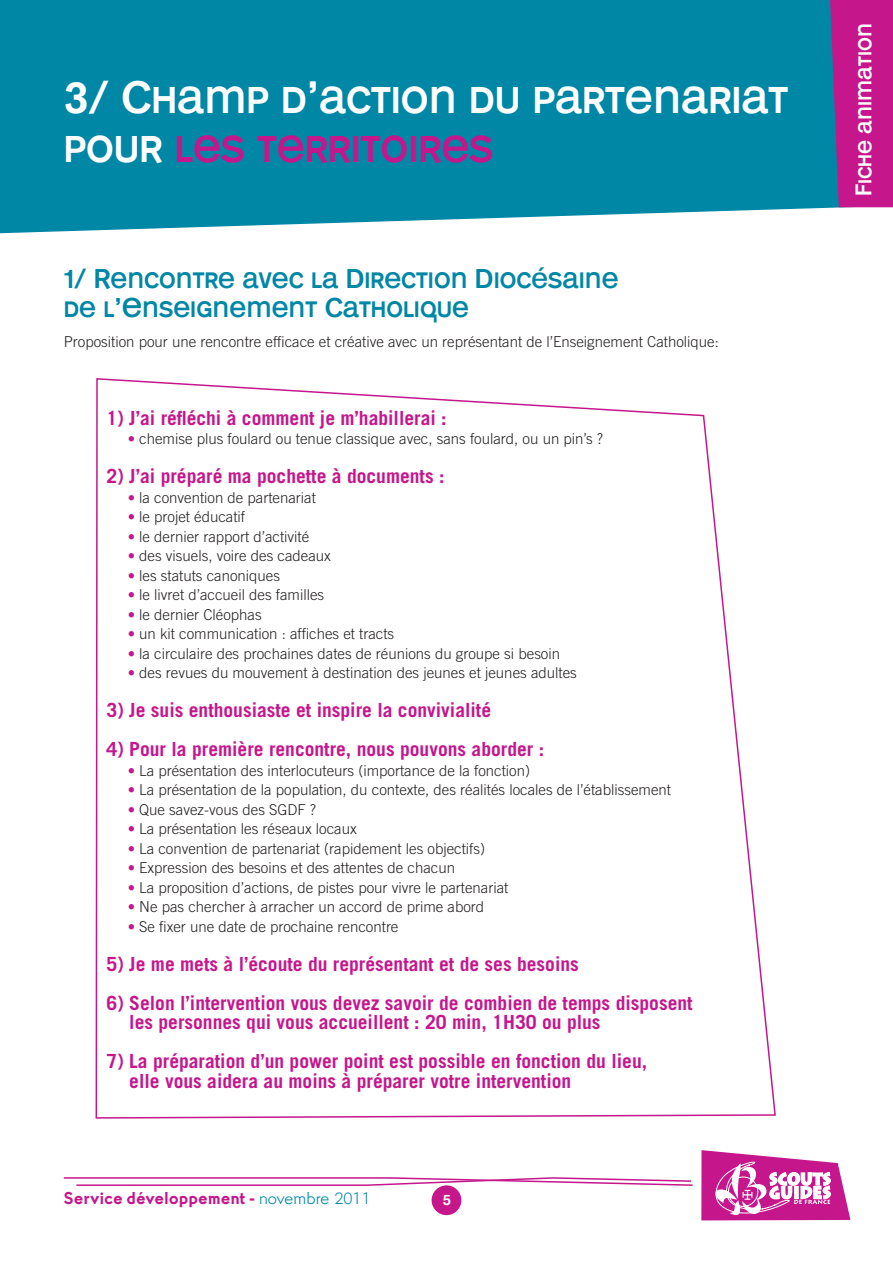
<style>
.page{position:relative;width:893px;height:1263px;background:#fff}
.page>*{position:absolute;margin:0;border:0;box-sizing:border-box;transform-origin:0 0}
.t1{font:45px/49.5px "Mono Alphabet";color:#fff}
.t2{font:27px/29.2px "Mono Alphabet";color:#0087a5}
.t3{font:22.5px "Mono Alphabet";color:#fff}
.t4{font:700 19.5px/19.5px "Trade Gothic";color:#c5168c}
.t5{font:700 18px "Martin Got URWTCE";color:#c5168c}
.t6{font:300 15px "Trade Gothic";color:#231f20}
.t7{font:15px "Mono Alphabet";color:#fff}
.s1{color:#c5168c}
.s2{font-family:"Mono Alphabet";font-weight:400;color:#c5168c}
.s3{font-weight:300;color:#0087a5}
</style>
<div class="page">
<svg style="left:701px;top:1150px;width:149px;height:70px"></svg>
<svg style="left:63px;top:1177px;width:630px;height:9px"></svg>
<div style="left:432px;top:1185px;width:29px;height:30px;background:#c5168c;border-radius:50%"></div>
<div style="left:0;top:0;width:893px;height:233px;background:#0087a5"></div>
<svg style="left:95px;top:378px;width:681px;height:741px"></svg>
<svg style="left:830px;top:0;width:63px;height:207px;background:#b31f8e"></svg>
<h1 class="t1" style="left:64px;top:72px;width:726px">3/ Champ d’action du partenariat pour <span class="s1">les territoires</span></h1>
<h2 class="t2" style="left:64px;top:264px;width:556px">1/ Rencontre avec la Direction Diocésaine de l’Enseignement Catholique</h2>
<p class="t6" style="left:64px;top:332px;width:657px">Proposition pour une rencontre efficace et créative avec un représentant de l’Enseignement Catholique:</p>
<h3 class="t4" style="left:106px;top:408px;width:342px">1) J’ai réfléchi à comment je m’habillerai :</h3>
<p class="t6" style="left:128px;top:430px;width:477px"><span class="s2">•</span> chemise plus foulard ou tenue classique avec, sans foulard, ou un pin’s ?</p>
<h3 class="t4" style="left:106px;top:466px;width:340px">2) J’ai préparé ma pochette à documents :</h3>
<p class="t6" style="left:128px;top:488px;width:190px"><span class="s2">•</span> la convention de partenariat</p>
<p class="t6" style="left:128px;top:508px;width:119px"><span class="s2">•</span> le projet éducatif</p>
<p class="t6" style="left:128px;top:527px;width:183px"><span class="s2">•</span> le dernier rapport d’activité</p>
<p class="t6" style="left:128px;top:547px;width:205px"><span class="s2">•</span> des visuels, voire des cadeaux</p>
<p class="t6" style="left:128px;top:566px;width:154px"><span class="s2">•</span> les statuts canoniques</p>
<p class="t6" style="left:128px;top:586px;width:198px"><span class="s2">•</span> le livret d’accueil des familles</p>
<p class="t6" style="left:128px;top:605px;width:135px"><span class="s2">•</span> le dernier Cléophas</p>
<p class="t6" style="left:128px;top:625px;width:268px"><span class="s2">•</span> un kit communication : affiches et tracts</p>
<p class="t6" style="left:128px;top:644px;width:434px"><span class="s2">•</span> la circulaire des prochaines dates de réunions du groupe si besoin</p>
<p class="t6" style="left:128px;top:664px;width:451px"><span class="s2">•</span> des revues du mouvement à destination des jeunes et jeunes adultes</p>
<h3 class="t4" style="left:106px;top:700px;width:386px">3) Je suis enthousiaste et inspire la convivialité</h3>
<h3 class="t4" style="left:106px;top:739px;width:439px">4) Pour la première rencontre, nous pouvons aborder :</h3>
<p class="t6" style="left:128px;top:761px;width:404px"><span class="s2">•</span> La présentation des interlocuteurs (importance de la fonction)</p>
<p class="t6" style="left:128px;top:781px;width:545px"><span class="s2">•</span> La présentation de la population, du contexte, des réalités locales de l’établissement</p>
<p class="t6" style="left:128px;top:800px;width:190px"><span class="s2">•</span> Que savez-vous des SGDF ?</p>
<p class="t6" style="left:128px;top:820px;width:230px"><span class="s2">•</span> La présentation les réseaux locaux</p>
<p class="t6" style="left:128px;top:839px;width:359px"><span class="s2">•</span> La convention de partenariat (rapidement les objectifs)</p>
<p class="t6" style="left:128px;top:859px;width:329px"><span class="s2">•</span> Expression des besoins et des attentes de chacun</p>
<p class="t6" style="left:128px;top:878px;width:382px"><span class="s2">•</span> La proposition d’actions, de pistes pour vivre le partenariat</p>
<p class="t6" style="left:128px;top:898px;width:358px"><span class="s2">•</span> Ne pas chercher à arracher un accord de prime abord</p>
<p class="t6" style="left:128px;top:917px;width:272px"><span class="s2">•</span> Se fixer une date de prochaine rencontre</p>
<h3 class="t4" style="left:106px;top:954px;width:474px">5) Je me mets à l’écoute du représentant et de ses besoins</h3>
<h3 class="t4" style="left:129px;top:993px;width:565px;text-indent:-23px">6) Selon l’intervention vous devez savoir de combien de temps disposent les personnes qui vous accueillent : 20 min, 1H30 ou plus</h3>
<h3 class="t4" style="left:129px;top:1051px;width:519px;text-indent:-23px">7) La préparation d’un power point est possible en fonction du lieu, elle vous aidera au moins à préparer votre intervention</h3>
<p class="t5" style="left:64px;top:1188px;width:309px">Service développement - <span class="s3">novembre 2011</span></p>
<p class="t7" style="left:443px;top:1191px;width:10px">5</p>
<h3 class="t3" style="left:850px;top:196px;width:174px;rotate:-90deg">Fiche animation</h3>
</div>
